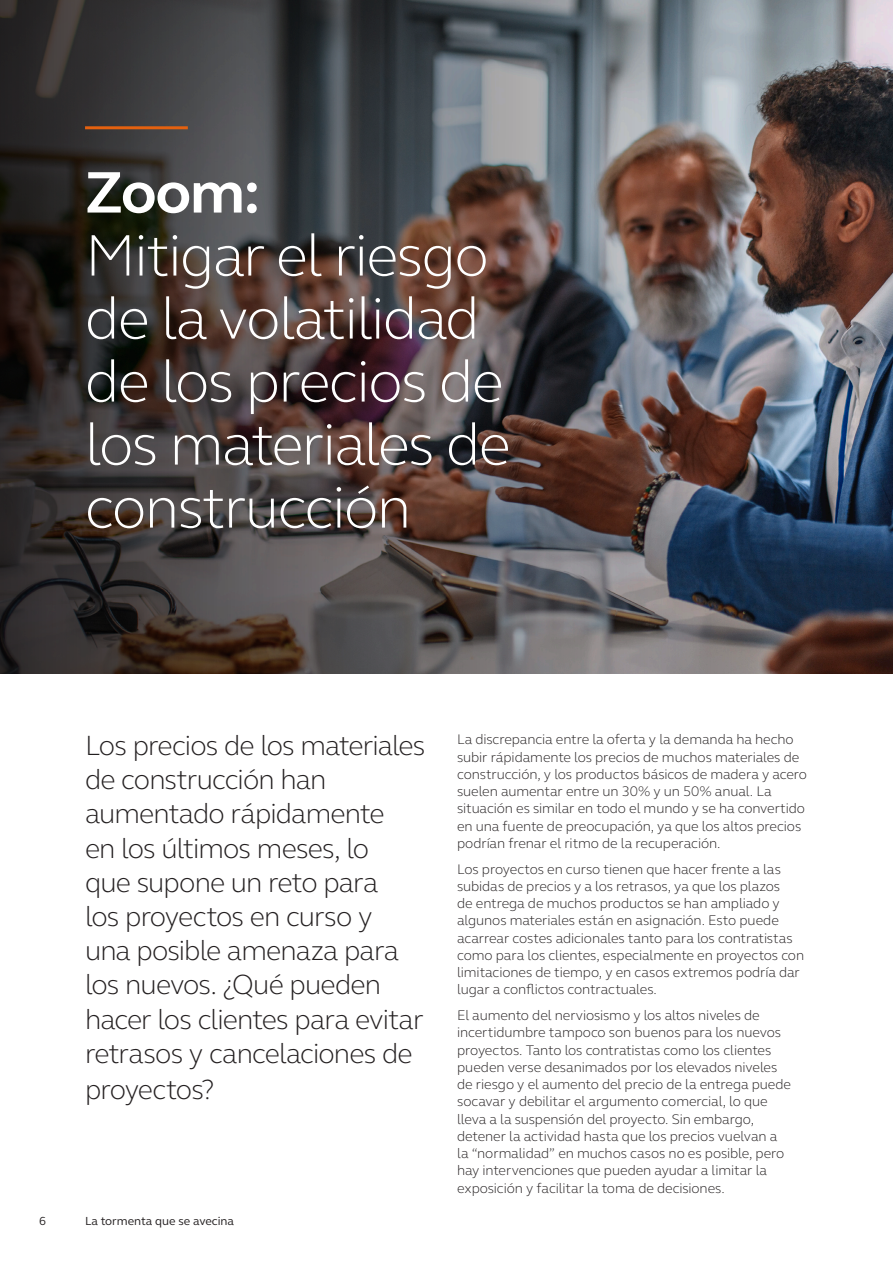
<style>
.page{position:relative;width:893px;height:1263px;background:#fff}
.page>*{position:absolute;margin:0;border:0;box-sizing:border-box;transform-origin:0 0}
.SECETION_START_title{font:300 60px/63px "FS Elliot Pro";letter-spacing:-.025em;color:#fff}
.body_text_-_space_af{font:300 28.5px/34.3px "FS Elliot Pro";letter-spacing:-.03em;color:#231f20}
.body_text_-_space_af-2{font:300 14.25px/17.2px "FS Elliot Pro";letter-spacing:-.005em;color:#231f20}
.t1{font:12px "FS Elliot Pro";color:#231f20}
.s1{font-weight:700}
</style>
<div class="page">
<img style="left:0;top:0;width:893px;height:674px">
<hr style="left:85px;top:126px;width:103px;height:3px;background:#e4610f">
<p class="SECETION_START_title" style="left:85px;top:159px;width:405px"><span class="s1">Zoom:<br></span>Mitigar el riesgo</p>
<p class="SECETION_START_title" style="left:85px;top:285px;width:396px">de la volatilidad</p>
<p class="SECETION_START_title" style="left:85px;top:348px;width:420px">de los precios de</p>
<p class="SECETION_START_title" style="left:85px;top:411px;width:427px">los materiales de</p>
<p class="SECETION_START_title" style="left:85px;top:474px;width:328px">construcción</p>
<p class="body_text_-_space_af" style="left:85px;top:727px;width:342px">Los precios de los materiales de construcción han aumentado rápidamente<br>en los últimos meses, lo<br>que supone un reto para<br>los proyectos en curso y<br>una posible amenaza para los nuevos. ¿Qué pueden hacer los clientes para evitar retrasos y cancelaciones de proyectos?</p>
<p class="body_text_-_space_af-2" style="left:457px;top:730px;width:351px">La discrepancia entre la oferta y la demanda ha hecho subir rápidamente los precios de muchos materiales de construcción, y los productos básicos de madera y acero suelen aumentar entre un 30% y un 50% anual. La situación es similar en todo el mundo y se ha convertido en una fuente de preocupación, ya que los altos precios podrían frenar el ritmo de la recuperación.</p>
<p class="body_text_-_space_af-2" style="left:457px;top:860px;width:349px">Los proyectos en curso tienen que hacer frente a las subidas de precios y a los retrasos, ya que los plazos<br>de entrega de muchos productos se han ampliado y algunos materiales están en asignación. Esto puede acarrear costes adicionales tanto para los contratistas como para los clientes, especialmente en proyectos con limitaciones de tiempo, y en casos extremos podría dar lugar a conflictos contractuales.</p>
<p class="body_text_-_space_af-2" style="left:457px;top:1006px;width:336px">El aumento del nerviosismo y los altos niveles de incertidumbre tampoco son buenos para los nuevos proyectos. Tanto los contratistas como los clientes pueden verse desanimados por los elevados niveles de riesgo y el aumento del precio de la entrega puede socavar y debilitar el argumento comercial, lo que lleva a la suspensión del proyecto. Sin embargo, detener la actividad hasta que los precios vuelvan a la “normalidad” en muchos casos no es posible, pero hay intervenciones que pueden ayudar a limitar la exposición y facilitar la toma de decisiones.</p>
<p class="t1" style="left:39px;top:1213px;width:8px">6</p>
<p class="t1" style="left:85px;top:1213px;width:151px">La tormenta que se avecina</p>
</div>
